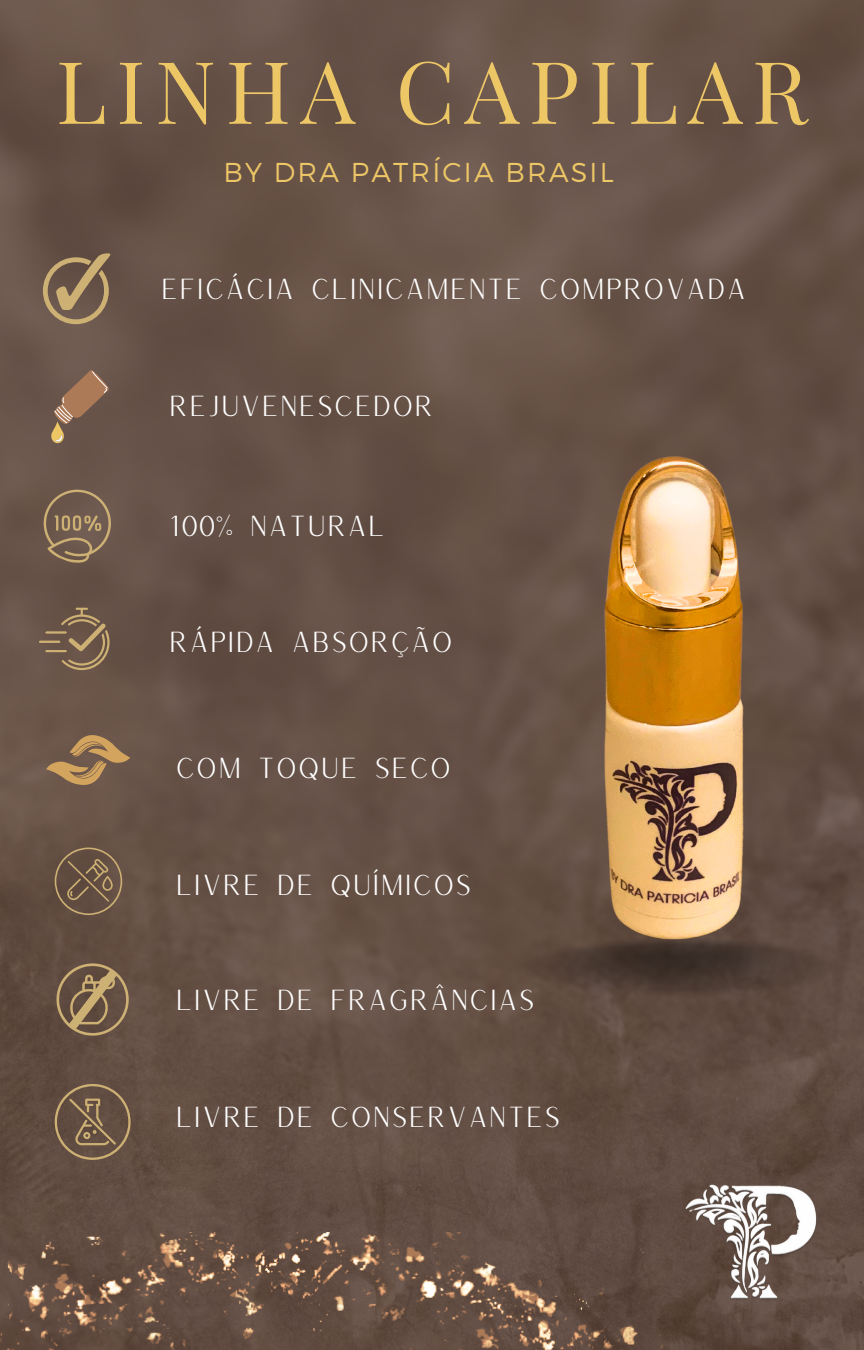
<style>
.page{position:relative;width:864px;height:1350px;background:#fff}
.page>*{position:absolute;margin:0;border:0;box-sizing:border-box;transform-origin:0 0}
.t1{font:86.4px "Playfair Display";letter-spacing:.11em;color:#edc666}
.t2{font:28.12px "Versailles";letter-spacing:.02em;color:#fff}
.t3{font:300 27.22px "Montserrat";letter-spacing:.08em;color:#edc666}
</style>
<div class="page">
<img style="left:0;top:0;width:864px;height:1232px">
<div style="left:0;top:496px;width:15px;height:320px;background:#6c564b"></div>
<img style="left:0;top:1232px;width:864px;height:118px">
<svg style="left:43px;top:253px;width:67px;height:71px;background:#897257"></svg>
<svg style="left:51px;top:368px;width:59px;height:76px;background:#856854"></svg>
<svg style="left:44px;top:490px;width:67px;height:73px;background:#806955"></svg>
<svg style="left:39px;top:608px;width:71px;height:62px;background:#7c6550"></svg>
<svg style="left:46px;top:733px;width:84px;height:53px;background:#8e7051"></svg>
<svg style="left:55px;top:848px;width:67px;height:67px;background:#725b49"></svg>
<svg style="left:55px;top:1084px;width:76px;height:76px;background:#745e4a"></svg>
<svg style="left:56px;top:960px;width:73px;height:79px;background:#7d664e"></svg>
<img style="left:681px;top:1135px;width:177px;height:171px">
<img style="left:345px;top:293px;width:519px;height:736px">
<p class="t1" style="left:56px;top:30px;width:754px">LINHA CAPILAR</p>
<p class="t3" style="left:223px;top:155px;width:392px">BY DRA PATRÍCIA BRASIL</p>
<p class="t2" style="left:161px;top:270px;width:587px">EFICÁCIA CLINICAMENTE COMPROVADA</p>
<p class="t2" style="left:169px;top:388px;width:267px">REJUVENESCEDOR</p>
<p class="t2" style="left:169px;top:508px;width:218px">100% NATURAL</p>
<p class="t2" style="left:169px;top:624px;width:286px">RÁPIDA ABSORÇÃO</p>
<p class="t2" style="left:175px;top:750px;width:278px">COM TOQUE SECO</p>
<p class="t2" style="left:175px;top:867px;width:298px">LIVRE DE QUÍMICOS</p>
<p class="t2" style="left:175px;top:982px;width:361px">LIVRE DE FRAGRÂNCIAS</p>
<p class="t2" style="left:175px;top:1099px;width:387px">LIVRE DE CONSERVANTES</p>
</div>
